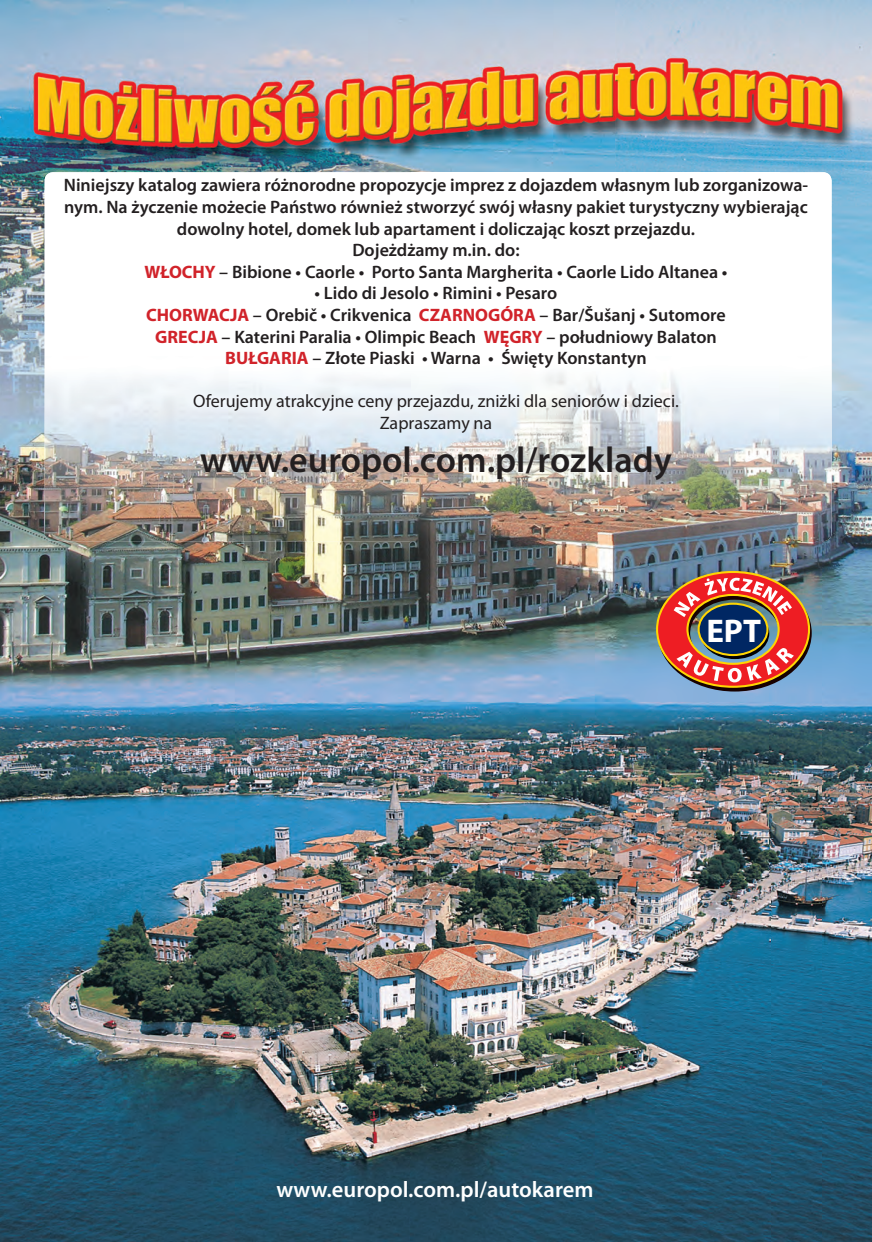
<style>
.page{position:relative;width:872px;height:1242px;background:#fff}
.page>*{position:absolute;margin:0;border:0;box-sizing:border-box;transform-origin:0 0}
.t1{font:600 36px "Myriad Pro";color:#231f20}
.t2{font:700 32.85px "Myriad Pro";color:#fff}
.t3{font:600 22.5px "Myriad Pro";color:#fff}
.t4{font:600 18px/21.6px "Myriad Pro";color:#231f20;text-align:center}
.t5{font:18px/21.6px "Myriad Pro";color:#231f20;text-align:center}
.s1{font-weight:700;color:#d1232a}
</style>
<div class="page">
<img style="left:0;top:0;width:872px;height:206px">
<img style="left:0;top:206px;width:51px;height:1036px">
<img style="left:821px;top:206px;width:51px;height:1036px">
<img style="left:51px;top:541px;width:770px;height:701px">
<img style="left:45px;top:172px;width:786px;height:369px">
<img style="left:655px;top:570px;width:157px;height:122px">
<p class="t4" style="left:64px;top:174px;width:746px">Niniejszy katalog zawiera różnorodne propozycje imprez z dojazdem własnym lub zorganizowa&shy;nym. Na życzenie możecie Państwo również stworzyć swój własny pakiet turystyczny wybierając dowolny hotel, domek lub apartament i doliczając koszt przejazdu.<br>Dojeżdżamy m.in. do:<br><span class="s1">WŁOCHY</span> – Bibione • Caorle • Porto Santa Margherita • Caorle Lido Altanea •</p>
<p class="t4" style="left:146px;top:282px;width:581px">• Lido di Jesolo • Rimini • Pesaro<br><span class="s1">CHORWACJA</span> – Orebič • Crikvenica <span class="s1">CZARNOGÓRA</span> – Bar/Šušanj • Sutomore <span class="s1">GRECJA</span> – Katerini Paralia • Olimpic Beach <span class="s1">WĘGRY</span> – południowy Balaton <span class="s1">BUŁGARIA</span> – Złote Piaski • Warna • Święty Konstantyn</p>
<p class="t5" style="left:193px;top:390px;width:487px">Oferujemy atrakcyjne ceny przejazdu, zniżki dla seniorów i dzieci.<br>Zapraszamy na</p>
<h1 class="t1" style="left:200px;top:437px;width:473px">www.europol.com.pl/rozklady</h1>
<h2 class="t2" style="left:706px;top:612px;width:56px">EPT</h2>
<p class="t3" style="left:276px;top:1175px;width:319px">www.europol.com.pl/autokarem</p>
</div>
